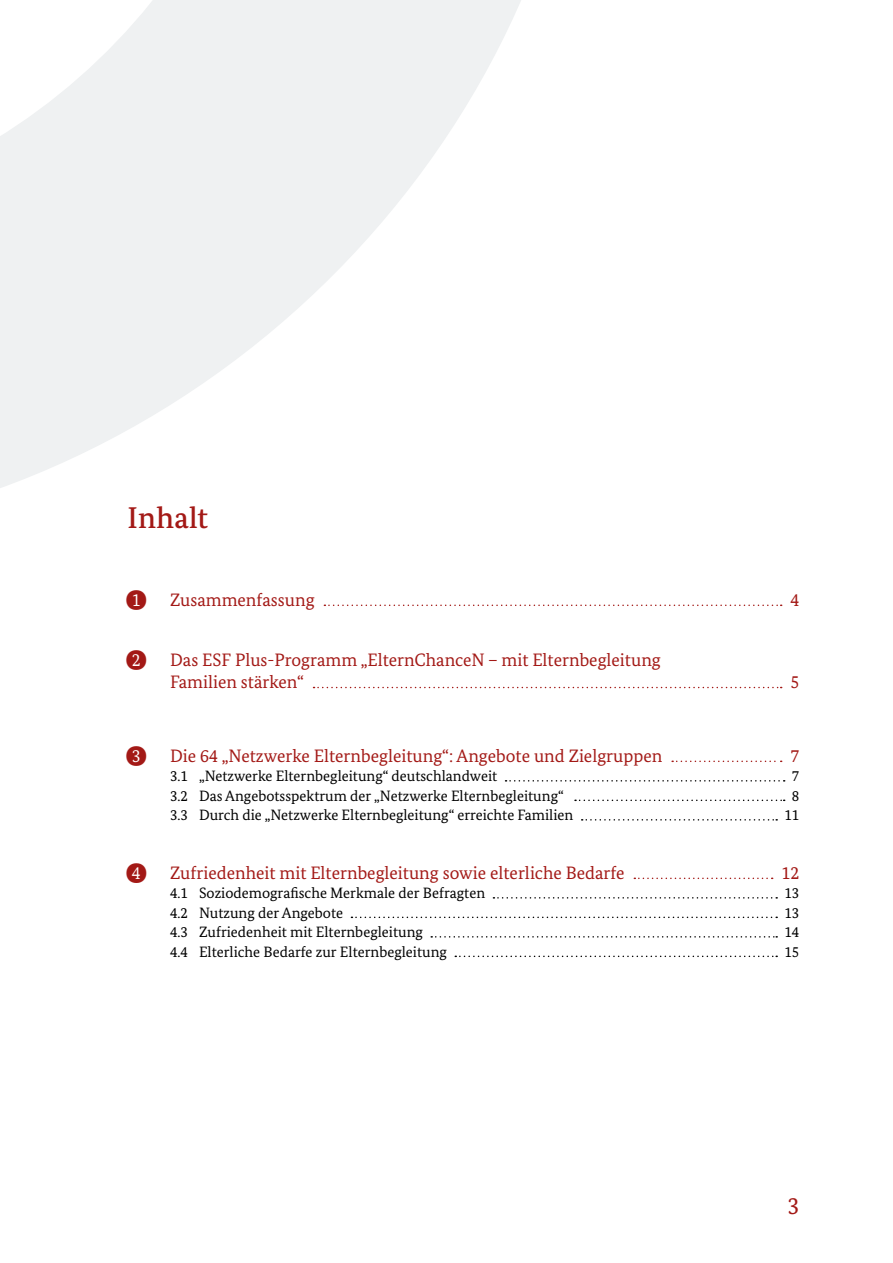
<style>
.page{position:relative;width:893px;height:1263px;background:#fff}
.page>*{position:absolute;margin:0;border:0;box-sizing:border-box;transform-origin:0 0}
.A4_V_B-IHV_B-01-H1-IHV_HL{font:500 30px "Bundes Serif";letter-spacing:.005em;color:#a31916}
.t1{font:24px "Bundes Serif";color:#a31916}
.t2{font:18px/21.6px "Bundes Serif";color:#a31916}
.t3{font:15px "Bundes Serif";color:#000}
.s1{font-family:"Bundes Serif Kapitelziffern Regular"}
</style>
<div class="page">
<svg style="left:0;top:0;width:521px;height:488px;fill:#eff1f2"></svg>
<svg style="left:324px;top:604px;width:458px;height:2px"></svg>
<svg style="left:314px;top:687px;width:468px;height:1px"></svg>
<svg style="left:672px;top:760px;width:110px;height:2px"></svg>
<svg style="left:505px;top:780px;width:280px;height:1px"></svg>
<svg style="left:575px;top:799px;width:210px;height:2px"></svg>
<svg style="left:582px;top:819px;width:195px;height:1px"></svg>
<svg style="left:634px;top:877px;width:139px;height:2px"></svg>
<svg style="left:493px;top:897px;width:284px;height:1px"></svg>
<svg style="left:351px;top:916px;width:426px;height:2px"></svg>
<svg style="left:431px;top:936px;width:346px;height:1px"></svg>
<svg style="left:455px;top:955px;width:322px;height:2px"></svg>
<h1 class="A4_V_B-IHV_B-01-H1-IHV_HL" style="left:128px;top:499px;width:82px">Inhalt</h1>
<p class="t2" style="left:132px;top:589px;width:184px"><span class="s1">1</span> Zusammenfassung</p>
<p class="t2" style="left:790px;top:589px;width:10px">4</p>
<p class="t2" style="left:170px;top:649px;width:492px;text-indent:-38px"><span class="s1">2</span> Das ESF Plus-Programm „ElternChanceN – mit Elternbegleitung<br>Familien stärken“</p>
<p class="t2" style="left:790px;top:671px;width:10px">5</p>
<p class="t2" style="left:132px;top:745px;width:532px"><span class="s1">3</span> Die 64 „Netzwerke Elternbegleitung“: Angebote und Zielgruppen</p>
<p class="t2" style="left:790px;top:745px;width:10px">7</p>
<p class="t3" style="left:170px;top:767px;width:329px">3.1 „Netzwerke Elternbegleitung“ deutschlandweit</p>
<p class="t3" style="left:792px;top:767px;width:9px">7</p>
<p class="t3" style="left:170px;top:786px;width:395px">3.2 Das Angebotsspektrum der „Netzwerke Elternbegleitung“</p>
<p class="t3" style="left:792px;top:786px;width:9px">8</p>
<p class="t3" style="left:170px;top:806px;width:405px">3.3 Durch die „Netzwerke Elternbegleitung“ erreichte Familien</p>
<p class="t3" style="left:784px;top:806px;width:16px">11</p>
<p class="t2" style="left:132px;top:862px;width:494px"><span class="s1">4</span> Zufriedenheit mit Elternbegleitung sowie elterliche Bedarfe</p>
<p class="t2" style="left:781px;top:862px;width:19px">12</p>
<p class="t3" style="left:170px;top:884px;width:317px">4.1 Soziodemografische Merkmale der Befragten</p>
<p class="t3" style="left:784px;top:884px;width:16px">13</p>
<p class="t3" style="left:170px;top:903px;width:175px">4.2 Nutzung der Angebote</p>
<p class="t3" style="left:784px;top:903px;width:16px">13</p>
<p class="t3" style="left:170px;top:923px;width:254px">4.3 Zufriedenheit mit Elternbegleitung</p>
<p class="t3" style="left:784px;top:923px;width:16px">14</p>
<p class="t3" style="left:170px;top:942px;width:278px">4.4 Elterliche Bedarfe zur Elternbegleitung</p>
<p class="t3" style="left:784px;top:942px;width:16px">15</p>
<h2 class="t1" style="left:787px;top:1191px;width:13px">3</h2>
</div>
